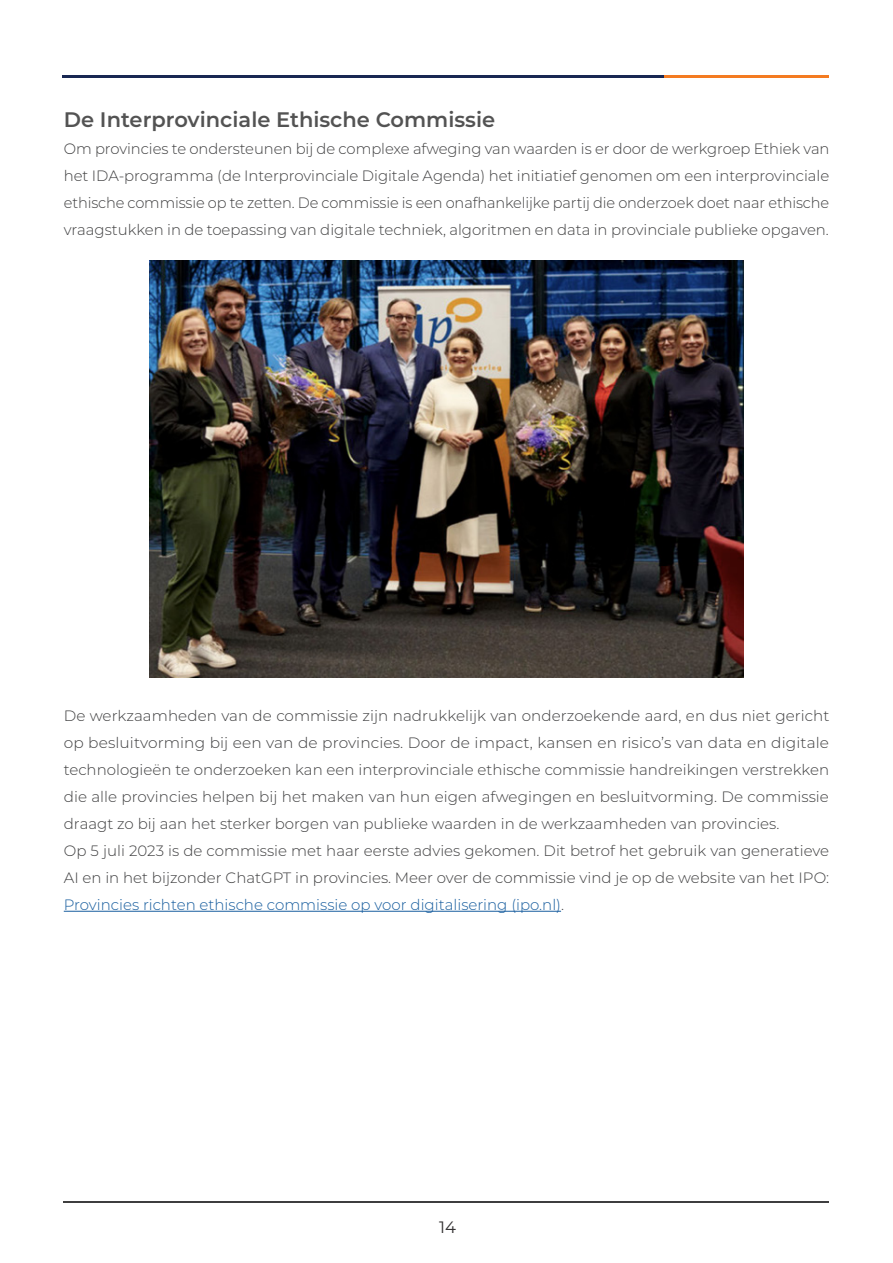
<style>
.page{position:relative;width:893px;height:1263px;background:#fff}
.page>*{position:absolute;margin:0;border:0;box-sizing:border-box;transform-origin:0 0}
.IPO_headline_2{font:600 21px "Montserrat";color:#535353}
.t1{font:16.5px "Montserrat";color:#312f30}
.IPO_bodytekst{font:300 15px/27px "Montserrat";color:#3e3e3f;text-align:justify}
.s1{color:#175d9e}
</style>
<div class="page">
<hr style="left:663px;top:75px;width:165px;height:3px;background:#f47b21">
<hr style="left:62px;top:75px;width:602px;height:3px;background:#182752">
<hr style="left:64px;top:1202px;width:765px;height:1px;background:#3e3e3f">
<hr style="left:64px;top:911px;width:497px;height:1px;background:#175d9e">
<img style="left:149px;top:261px;width:594px;height:416px">
<p class="IPO_headline_2" style="left:64px;top:104px;width:433px">De Interprovinciale Ethische Commissie</p>
<p class="IPO_bodytekst" style="left:64px;top:134px;width:767px">Om provincies te ondersteunen bij de complexe afweging van waarden is er door de werkgroep Ethiek van het IDA-programma (de Interprovinciale Digitale Agenda) het initiatief genomen om een interprovinciale ethische commissie op te zetten. De commissie is een onafhankelijke partij die onderzoek doet naar ethische vraagstukken in de toepassing van digitale techniek, algoritmen en data in provinciale publieke opgaven.</p>
<p class="IPO_bodytekst" style="left:64px;top:701px;width:767px">De werkzaamheden van de commissie zijn nadrukkelijk van onderzoekende aard, en dus niet gericht op besluitvorming bij een van de provincies. Door de impact, kansen en risico’s van data en digitale technologieën te onderzoeken kan een interprovinciale ethische commissie handreikingen verstrekken die alle provincies helpen bij het maken van hun eigen afwegingen en besluitvorming. De commissie draagt zo bij aan het sterker borgen van publieke waarden in de werkzaamheden van provincies.</p>
<p class="IPO_bodytekst" style="left:64px;top:836px;width:767px">Op 5 juli 2023 is de commissie met haar eerste advies gekomen. Dit betrof het gebruik van generatieve AI en in het bijzonder ChatGPT in provincies. Meer over de commissie vind je op de website van het IPO:<br><span class="s1">Provincies richten ethische commissie op voor digitalisering (ipo.nl)</span>.</p>
<p class="t1" style="left:439px;top:1216px;width:18px">14</p>
</div>
